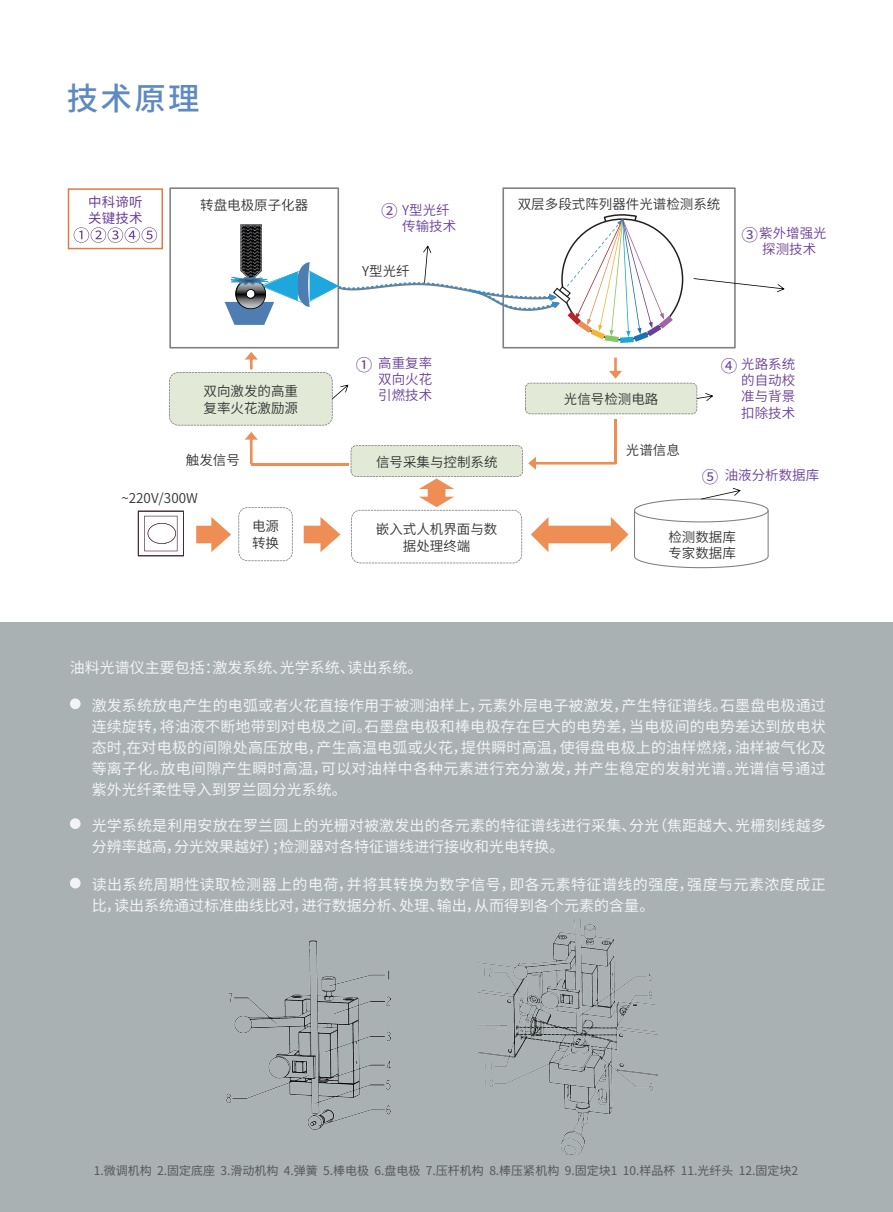
<style>
.page{position:relative;width:893px;height:1212px;background:#fff}
.page>*{position:absolute;margin:0;border:0;box-sizing:border-box;transform-origin:0 0}
.t1{font:500 31.5px "Noto Sans Hans";color:#5e8ac2}
.t2{font:16.65px "Noto Sans Hans";color:#694099}
.t3{font:15px/21px "Noto Sans Hans";letter-spacing:.01em;color:#f2f3f4;text-align:justify}
.t4{font:15px/21px "Noto Sans Hans";letter-spacing:.03em;color:#f2f3f4}
.t5{font:600 13.5px/16.2px "Noto Sans Hans";color:#333334}
.t6{font:600 13.5px/16.2px "Noto Sans Hans";color:#694099}
.t7{font:13.5px/16.2px "Noto Sans Hans";letter-spacing:.01em;color:#694099}
.t8{font:12px "Noto Sans Hans";color:#57585a}
</style>
<div class="page">
<div style="left:0;top:622px;width:893px;height:590px;background:#a9b1b2"></div>
<div style="left:70px;top:698px;width:11px;height:11px;background:#f2f3f4;border-radius:50%"></div>
<div style="left:70px;top:818px;width:11px;height:11px;background:#f2f3f4;border-radius:50%"></div>
<div style="left:70px;top:878px;width:11px;height:10px;background:#f2f3f4;border-radius:50%"></div>
<img style="left:479px;top:920px;width:179px;height:234px">
<img style="left:226px;top:941px;width:164px;height:188px">
<div style="left:68px;top:188px;width:95px;height:61px;border:2px solid #e47941"></div>
<svg style="left:74px;top:227px;width:83px;height:16px"></svg>
<svg style="left:245px;top:432px;width:13px;height:32px"></svg>
<hr style="left:251px;top:463px;width:97px;height:2px;background:#ef8e54">
<hr style="left:615px;top:419px;width:2px;height:44px;background:#ef8e54">
<svg style="left:138px;top:511px;width:46px;height:45px"></svg>
<svg style="left:238px;top:507px;width:55px;height:54px"></svg>
<svg style="left:196px;top:517px;width:35px;height:35px"></svg>
<svg style="left:304px;top:517px;width:36px;height:35px"></svg>
<svg style="left:351px;top:445px;width:277px;height:118px"></svg>
<svg style="left:634px;top:488px;width:135px;height:80px"></svg>
<svg style="left:169px;top:187px;width:616px;height:239px"></svg>
<h1 class="t1" style="left:67px;top:80px;width:135px">技术原理</h1>
<p class="t7" style="left:88px;top:194px;width:56px">中科谛听关键技术</p>
<p class="t5" style="left:200px;top:198px;width:109px">转盘电极原子化器</p>
<p class="t5" style="left:204px;top:384px;width:96px">双向激发的高重复率火花激励源</p>
<p class="t2" style="left:381px;top:202px;width:18px">②</p>
<p class="t6" style="left:402px;top:202px;width:55px">Y型光纤传输技术</p>
<p class="t5" style="left:362px;top:264px;width:49px">Y型光纤</p>
<p class="t5" style="left:518px;top:196px;width:204px">双层多段式阵列器件光谱检测系统</p>
<p class="t2" style="left:741px;top:225px;width:18px">③</p>
<p class="t6" style="left:759px;top:225px;width:69px">紫外增强光探测技术</p>
<p class="t6" style="left:378px;top:355px;width:55px;text-align:justify">高重复率双向火花引燃技术</p>
<p class="t6" style="left:741px;top:356px;width:55px;text-align:justify">光路系统的自动校准与背景扣除技术</p>
<p class="t2" style="left:356px;top:355px;width:18px">①</p>
<p class="t2" style="left:721px;top:356px;width:18px">④</p>
<p class="t5" style="left:564px;top:391px;width:96px">光信号检测电路</p>
<p class="t5" style="left:186px;top:453px;width:55px">触发信号</p>
<p class="t5" style="left:376px;top:454px;width:123px">信号采集与控制系统</p>
<p class="t5" style="left:121px;top:490px;width:78px">~220V/300W</p>
<p class="t5" style="left:626px;top:442px;width:55px">光谱信息</p>
<p class="t2" style="left:702px;top:467px;width:18px">⑤</p>
<p class="t6" style="left:725px;top:467px;width:96px">油液分析数据库</p>
<p class="t5" style="left:252px;top:519px;width:28px">电源转换</p>
<p class="t5" style="left:376px;top:522px;width:123px;text-align:center">嵌入式人机界面与数据处理终端</p>
<p class="t5" style="left:668px;top:529px;width:69px">检测数据库专家数据库</p>
<p class="t3" style="left:70px;top:657px;width:354px">油料光谱仪主要包括：激发系统、光学系统、读出系统。</p>
<p class="t3" style="left:92px;top:695px;width:736px">激发系统放电产生的电弧或者火花直接作用于被测油样上，元素外层电子被激发，产生特征谱线。石墨盘电极通过连续旋转，将油液不断地带到对电极之间。石墨盘电极和棒电极存在巨大的电势差，当电极间的电势差达到放电状态时,在对电极的间隙处高压放电，产生高温电弧或火花，提供瞬时高温，使得盘电极上的油样燃烧，油样被气化及等离子化。放电间隙产生瞬时高温，可以对油样中各种元素进行充分激发，并产生稳定的发射光谱。光谱信号通过紫外光纤柔性导入到罗兰圆分光系统。</p>
<p class="t3" style="left:92px;top:815px;width:736px">光学系统是利用安放在罗兰圆上的光栅对被激发出的各元素的特征谱线进行采集、分光（焦距越大、光栅刻线越多分辨率越高，分光效果越好）；检测器对各特征谱线进行接收和光电转换。</p>
<p class="t4" style="left:92px;top:874px;width:736px">读出系统周期性读取检测器上的电荷，并将其转换为数字信号，即各元素特征谱线的强度，强度与元素浓度成正比，读出系统通过标准曲线比对，进行数据分析、处理、输出，从而得到各个元素的含量。</p>
<p class="t8" style="left:94px;top:1164px;width:706px">1.微调机构 2.固定底座 3.滑动机构 4.弹簧 5.棒电极 6.盘电极 7.压杆机构 8.棒压紧机构 9.固定块1 10.样品杯 11.光纤头 12.固定块2</p>
</div>
